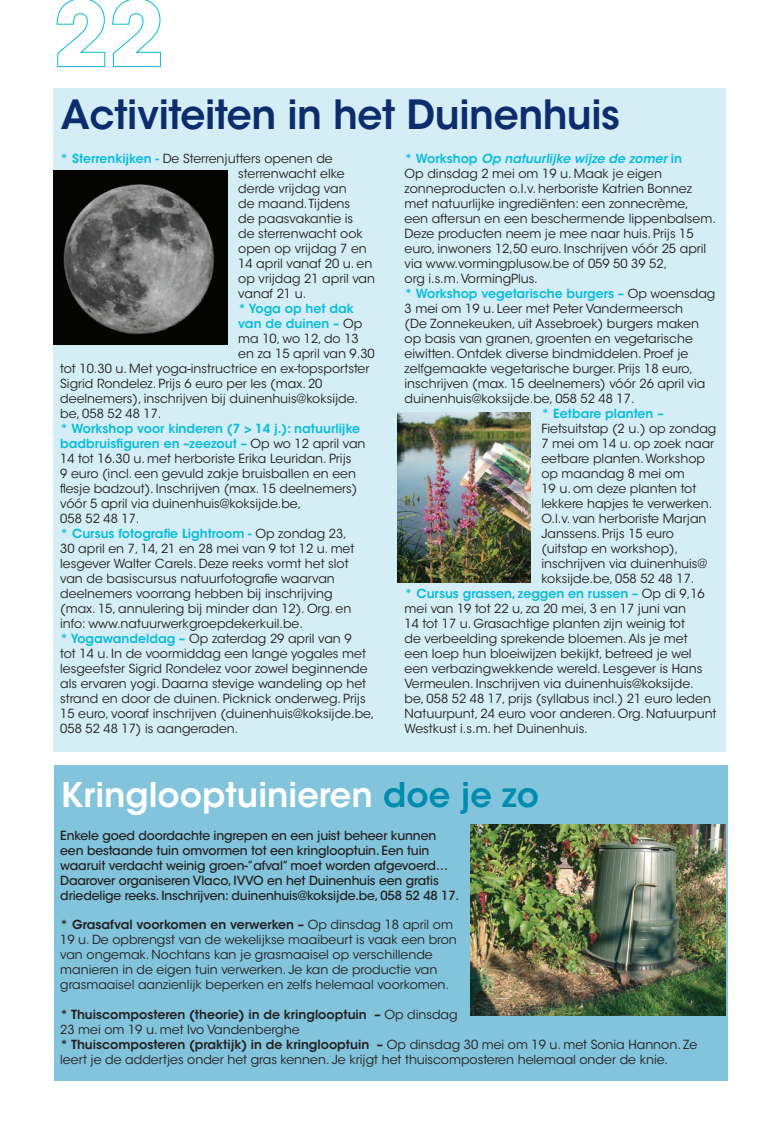
<style>
.page{position:relative;width:780px;height:1134px;background:#fff}
.page>*{position:absolute;margin:0;border:0;box-sizing:border-box;transform-origin:0 0}
.Titels_licht_blauw{font:600 40px "ITC Avant Garde Std";letter-spacing:-.01em;color:#0d2c6e}
.Titels_licht_blauw_i{font:600 33.75px "ITC Avant Garde Std";color:#fff}
.Body_insprong_2_mm{font:12.5px/15px "ITC Avant Garde Std";color:#231f20}
.Inleiding_insprong_2{font:500 12.5px/15px "ITC Avant Garde Std";letter-spacing:-.01em;color:#231f20}
.Body_insprong_2_mm-2{font:600 12.5px/15px "ITC Avant Garde Std";color:#231f20}
.Body_insprong_2_mm-3{font:italic 600 12.5px "ITC Avant Garde Std";color:#07bbda}
.Body_insprong_2_mm-4{font:600 12.5px "ITC Avant Garde Std";color:#07bbda}
.s1{font-weight:600;color:#07bbda}
.s2{font-weight:400;color:#231f20}
.s3{font-style:normal}
.s4{color:#008bb0}
.s5{font-weight:600}
.s6{font-weight:400}
</style>
<div class="page">
<div style="left:53px;top:89px;width:672px;height:663px;background:#d5eef5"></div>
<img style="left:54px;top:170px;width:174px;height:174px">
<img style="left:397px;top:413px;width:133px;height:170px">
<div style="left:54px;top:765px;width:673px;height:316px;background:#82c4db"></div>
<img style="left:470px;top:824px;width:255px;height:192px">
<svg style="left:56px;top:0;width:49px;height:67px"></svg>
<svg style="left:112px;top:0;width:49px;height:67px"></svg>
<p class="Titels_licht_blauw" style="left:61px;top:89px;width:560px">Activiteiten in het Duinenhuis</p>
<p class="Body_insprong_2_mm" style="left:238px;top:151px;width:138px;text-indent:-178px"><span class="s1">* Sterrenkijken -</span> De Sterrenjutters openen de sterrenwacht elke derde vrijdag van<br>de maand. Tijdens<br>de paasvakantie is<br>de sterrenwacht ook open op vrijdag 7 en<br>14 april vanaf 20 u. en op vrijdag 21 april van vanaf 21 u.</p>
<p class="Body_insprong_2_mm-4" style="left:238px;top:301px;width:117px">* Yoga op het dak</p>
<p class="Body_insprong_2_mm-4" style="left:238px;top:316px;width:125px">van de duinen – <span class="s2">Op</span></p>
<p class="Body_insprong_2_mm" style="left:238px;top:331px;width:122px">ma 10, wo 12, do 13</p>
<p class="Body_insprong_2_mm" style="left:238px;top:346px;width:138px">en za 15 april van 9.30</p>
<p class="Body_insprong_2_mm" style="left:60px;top:361px;width:311px">tot 10.30 u. Met yoga-instructrice en ex-topsportster</p>
<p class="Body_insprong_2_mm" style="left:60px;top:376px;width:264px">Sigrid Rondelez. Prijs 6 euro per les (max. 20</p>
<p class="Body_insprong_2_mm" style="left:60px;top:391px;width:299px">deelnemers), inschrijven bij duinenhuis@koksijde.</p>
<p class="Body_insprong_2_mm" style="left:60px;top:406px;width:103px">be, 058 52 48 17.</p>
<p class="Body_insprong_2_mm" style="left:60px;top:421px;width:307px"><span class="s1">* Workshop voor kinderen (7 &gt; 14 j.): natuurlijke badbruisfiguren en –zeezout –</span> Op wo 12 april van 14 tot 16.30 u. met herboriste Erika Leuridan. Prijs<br>9 euro (incl. een gevuld zakje bruisballen en een flesje badzout). Inschrijven (max. 15 deelnemers) vóór 5 april via duinenhuis@koksijde.be,</p>
<p class="Body_insprong_2_mm" style="left:60px;top:511px;width:81px">058 52 48 17.</p>
<p class="Body_insprong_2_mm" style="left:60px;top:526px;width:295px"><span class="s1">* Cursus fotografie Lightroom -</span> Op zondag 23, 30 april en 7, 14, 21 en 28 mei van 9 tot 12 u. met lesgever Walter Carels. Deze reeks vormt het slot van de basiscursus natuurfotografie waarvan deelnemers voorrang hebben bij inschrijving (max. 15, annulering bij minder dan 12). Org. en info: www.natuurwerkgroepdekerkuil.be.</p>
<p class="Body_insprong_2_mm" style="left:60px;top:631px;width:316px"><span class="s1">* Yogawandeldag –</span> Op zaterdag 29 april van 9<br>tot 14 u. In de voormiddag een lange yogales met lesgeefster Sigrid Rondelez voor zowel beginnende als ervaren yogi. Daarna stevige wandeling op het strand en door de duinen. Picknick onderweg. Prijs 15 euro, vooraf inschrijven (duinenhuis@koksijde.be, 058 52 48 17) is aangeraden.</p>
<p class="Body_insprong_2_mm-3" style="left:404px;top:151px;width:279px"><span class="s3">* Workshop</span> Op natuurlijke wijze de zomer <span class="s3">in</span></p>
<p class="Body_insprong_2_mm" style="left:404px;top:166px;width:313px">Op dinsdag 2 mei om 19 u. Maak je eigen zonneproducten o.l.v. herboriste Katrien Bonnez met natuurlijke ingrediënten: een zonnecrème,<br>een aftersun en een beschermende lippenbalsem.<br>Deze producten neem je mee naar huis. Prijs 15 euro, inwoners 12,50 euro. Inschrijven vóór 25 april via www.vormingplusow.be of 059 50 39 52,</p>
<p class="Body_insprong_2_mm" style="left:404px;top:271px;width:135px">org i.s.m. VormingPlus.</p>
<p class="Body_insprong_2_mm" style="left:404px;top:286px;width:312px"><span class="s1">* Workshop vegetarische burgers –</span> Op woensdag 3 mei om 19 u. Leer met Peter Vandermeersch<br>(De Zonnekeuken, uit Assebroek) burgers maken op basis van granen, groenten en vegetarische eiwitten. Ontdek diverse bindmiddelen. Proef je zelfgemaakte vegetarische burger. Prijs 18 euro, inschrijven (max. 15 deelnemers) vóór 26 april via</p>
<p class="Body_insprong_2_mm" style="left:404px;top:391px;width:231px">duinenhuis@koksijde.be, 058 52 48 17.</p>
<p class="Body_insprong_2_mm" style="left:541px;top:406px;width:176px"><span class="s1">* Eetbare planten –<br></span>Fietsuitstap (2 u.) op zondag<br>7 mei om 14 u. op zoek naar eetbare planten. Workshop op maandag 8 mei om<br>19 u. om deze planten tot lekkere hapjes te verwerken.<br>O.l.v. van herboriste Marjan<br>Janssens. Prijs 15 euro (uitstap en workshop), inschrijven via duinenhuis@ koksijde.be, 058 52 48 17.</p>
<p class="Body_insprong_2_mm" style="left:404px;top:586px;width:313px"><span class="s1">* Cursus grassen, zeggen en russen –</span> Op di 9,16 mei van 19 tot 22 u, za 20 mei, 3 en 17 juni van<br>14 tot 17 u. Grasachtige planten zijn weinig tot<br>de verbeelding sprekende bloemen. Als je met<br>een loep hun bloeiwijzen bekijkt, betreed je wel een verbazingwekkende wereld. Lesgever is Hans Vermeulen. Inschrijven via duinenhuis@koksijde. be, 058 52 48 17, prijs (syllabus incl.) 21 euro leden Natuurpunt, 24 euro voor anderen. Org. Natuurpunt Westkust i.s.m. het Duinenhuis.</p>
<p class="Titels_licht_blauw_i" style="left:61px;top:774px;width:479px">Kringlooptuinieren <span class="s4">doe je zo</span></p>
<p class="Inleiding_insprong_2" style="left:60px;top:828px;width:400px">Enkele goed doordachte ingrepen en een juist beheer kunnen een bestaande tuin omvormen tot een kringlooptuin. Een tuin waaruit verdacht weinig groen-”afval” moet worden afgevoerd… Daarover organiseren Vlaco, IVVO en het Duinenhuis een gratis driedelige reeks. Inschrijven: duinenhuis@koksijde.be, 058 52 48 17.</p>
<p class="Body_insprong_2_mm" style="left:60px;top:917px;width:398px"><span class="s5">* Grasafval voorkomen en verwerken –</span> Op dinsdag 18 april om 19 u. De opbrengst van de wekelijkse maaibeurt is vaak een bron van ongemak. Nochtans kan je grasmaaisel op verschillende manieren in de eigen tuin verwerken. Je kan de productie van grasmaaisel aanzienlijk beperken en zelfs helemaal voorkomen.</p>
<p class="Body_insprong_2_mm-2" style="left:60px;top:1007px;width:399px">* Thuiscomposteren (theorie) in de kringlooptuin – <span class="s6">Op dinsdag<br>23 mei om 19 u. met Ivo Vandenberghe</span></p>
<p class="Body_insprong_2_mm" style="left:60px;top:1037px;width:638px"><span class="s5">* Thuiscomposteren (praktijk) in de kringlooptuin –</span> Op dinsdag 30 mei om 19 u. met Sonia Hannon. Ze leert je de addertjes onder het gras kennen. Je krijgt het thuiscomposteren helemaal onder de knie.</p>
</div>
